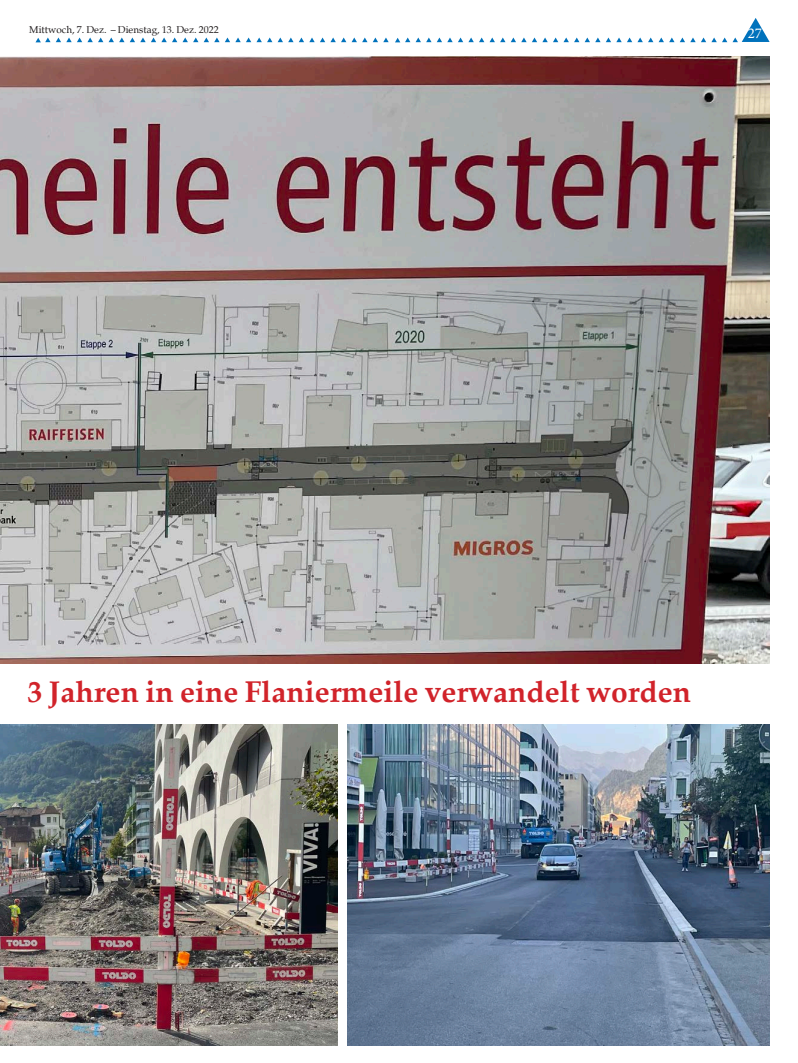
<style>
.page{position:relative;width:798px;height:1063px;background:#fff}
.page>*{position:absolute;margin:0;border:0;box-sizing:border-box;transform-origin:0 0}
.t1{font:700 30px "Palatia";color:#d1232a}
.t2{font:15px "Minion Pro";color:#fff}
.t3{font:10px "Palatia";color:#231f20}
</style>
<div class="page">
<svg style="left:669px;top:38px;width:15px;height:4px"></svg>
<svg style="left:595px;top:38px;width:68px;height:4px"></svg>
<svg style="left:574px;top:38px;width:15px;height:4px"></svg>
<svg style="left:500px;top:38px;width:68px;height:4px"></svg>
<svg style="left:479px;top:38px;width:15px;height:4px"></svg>
<svg style="left:690px;top:18px;width:79px;height:24px"></svg>
<svg style="left:395px;top:38px;width:78px;height:4px"></svg>
<svg style="left:320px;top:38px;width:68px;height:4px"></svg>
<svg style="left:225px;top:38px;width:89px;height:4px"></svg>
<svg style="left:130px;top:38px;width:89px;height:4px"></svg>
<svg style="left:35px;top:38px;width:89px;height:4px"></svg>
<img style="left:0;top:57px;width:769px;height:606px">
<img style="left:0;top:724px;width:338px;height:321px">
<img style="left:347px;top:724px;width:422px;height:321px">
<p class="t3" style="left:29px;top:23px;width:191px">Mittwoch, 7. Dez. – Dienstag, 13. Dez. 2022</p>
<p class="t2" style="left:747px;top:23px;width:16px">27</p>
<p class="t1" style="left:28px;top:673px;width:665px">3 Jahren in eine Flaniermeile verwandelt worden</p>
</div>
